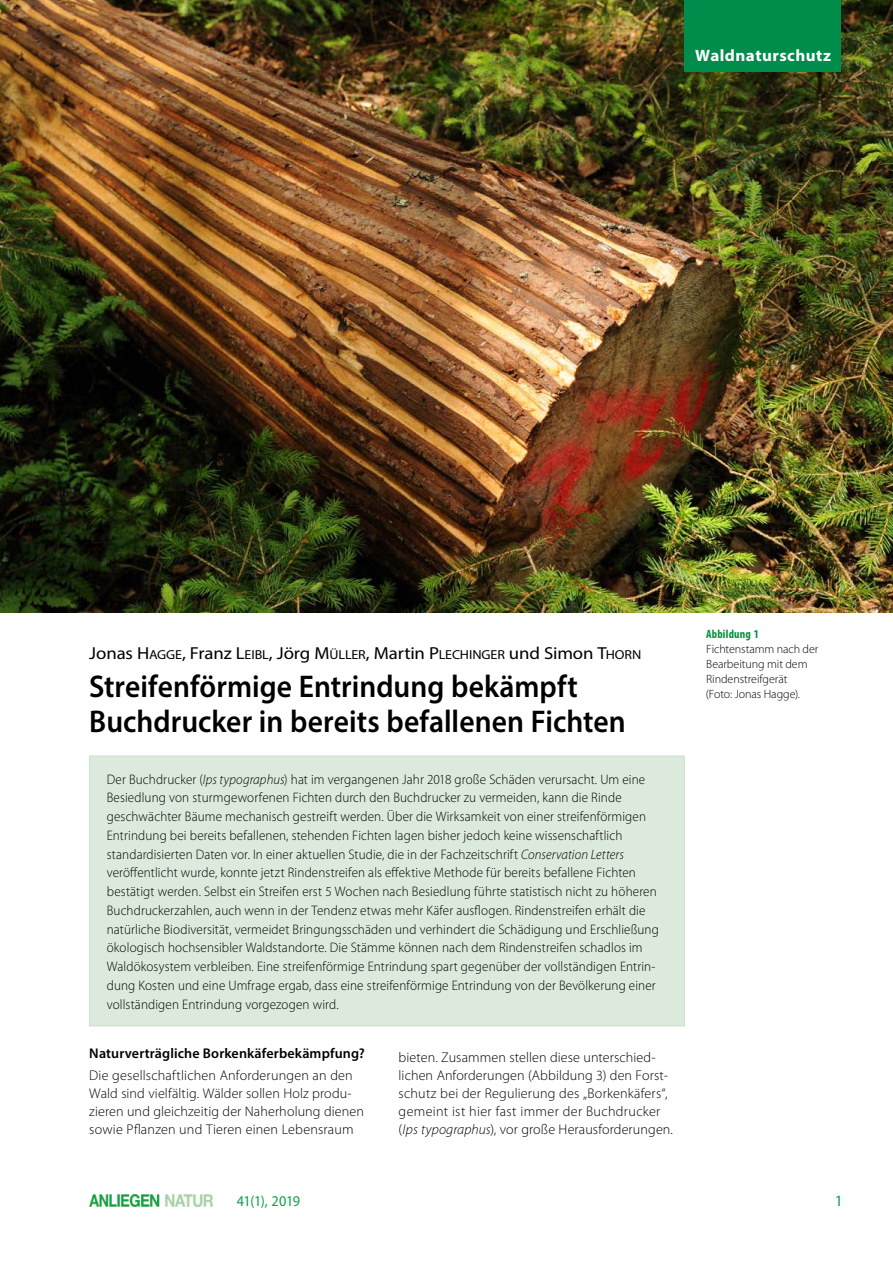
<style>
.page{position:relative;width:893px;height:1263px;background:#fff}
.page>*{position:absolute;margin:0;border:0;box-sizing:border-box;transform-origin:0 0}
.P7__Autor{font:600 31.5px/34.5px "Myriad Pro";color:#000;scale:.94 1}
.P7__Autor-2{font:17.4px "Myriad Pro";letter-spacing:-.005em;color:#000;scale:1.08 1}
.t1{font:700 16.5px "Myriad Pro";letter-spacing:.03em;color:#fff}
.t2{font:15.75px "Myriad Pro";color:#0aa245}
.t3{font:15px "Myriad Pro";letter-spacing:-.025em;color:#0aa245;scale:.95 1}
.P1__Fließtext_2Sp{font:300 14.1px/18px "Myriad Pro";letter-spacing:.01em;color:#000}
.P1__Fließtext_2Sp-2{font:600 14.1px/22.5px "Myriad Pro";letter-spacing:.01em;color:#000}
.P2__Zusammenfassung{font:300 13.8px/18.8px "Myriad Pro";letter-spacing:.01em;color:#000;scale:.95 1}
.t4{font:300 12px/15px "Myriad Pro";letter-spacing:-.005em;color:#000}
.t5{font:700 condensed 12px "Myriad Pro";letter-spacing:.015em;color:#009241}
.s1{font-style:inherit}
.s2{font-size:13.05px}
.s3{font-style:italic}
.s4{font-weight:300}
</style>
<div class="page">
<img style="left:0;top:0;width:893px;height:612px">
<img style="left:89px;top:1195px;width:123px;height:11px">
<div style="left:685px;top:0;width:156px;height:72px;background:#008c4a"></div>
<div style="left:90px;top:756px;width:594px;height:270px;background:#dbeadc"></div>
<div style="left:89px;top:756px;width:596px;height:270px;border:1px solid #cae0cb"></div>
<p class="t1" style="left:695px;top:45px;width:137px">Waldnaturschutz</p>
<p class="P7__Autor-2" style="left:89px;top:642px;width:513px">Jonas <span class="s1">H</span><span class="s2">AGGE</span>, Franz <span class="s1">L</span><span class="s2">EIBL</span>, Jörg <span class="s1">M</span><span class="s2">ÜLLER</span>, Martin <span class="s1">P</span><span class="s2">LECHINGER</span> und Simon <span class="s1">T</span><span class="s2">HORN</span></p>
<p class="P7__Autor" style="left:89px;top:669px;width:572px">Streifenförmige Entrindung bekämpft<br>Buchdrucker in bereits befallenen Fichten</p>
<p class="P2__Zusammenfassung" style="left:107px;top:769px;width:583px">Der Buchdrucker (<span class="s3">Ips typographus</span>) hat im vergangenen Jahr 2018 große Schäden verursacht. Um eine Besiedlung von sturmgeworfenen Fichten durch den Buchdrucker zu vermeiden, kann die Rinde geschwächter Bäume mechanisch gestreift werden. Über die Wirksamkeit von einer streifenförmigen Entrindung bei bereits befallenen, stehenden Fichten lagen bisher jedoch keine wissenschaftlich standardisierten Daten vor. In einer aktuellen Studie, die in der Fachzeitschrift <span class="s3">Conservation Letters </span>veröffentlicht wurde, konnte jetzt Rindenstreifen als effektive Methode für bereits befallene Fichten bestätigt werden. Selbst ein Streifen erst 5 Wochen nach Besiedlung führte statistisch nicht zu höheren Buchdruckerzahlen, auch wenn in der Tendenz etwas mehr Käfer ausflogen. Rindenstreifen erhält die natürliche Biodiversität, vermeidet Bringungsschäden und verhindert die Schädigung und Erschließung ökologisch hochsensibler Waldstandorte. Die Stämme können nach dem Rindenstreifen schadlos im Waldökosystem verbleiben. Eine streifenförmige Entrindung spart gegenüber der vollständigen Entrin&shy;dung Kosten und eine Umfrage ergab, dass eine streifenförmige Entrindung von der Bevölkerung einer vollständigen Entrindung vorgezogen wird.</p>
<p class="P1__Fließtext_2Sp-2" style="left:89px;top:1041px;width:277px">Naturverträgliche Borkenkäferbekämpfung?<br><span class="s4">Die gesellschaftlichen Anforderungen an den</span></p>
<p class="P1__Fließtext_2Sp" style="left:89px;top:1084px;width:276px">Wald sind vielfältig. Wälder sollen Holz produ&shy;zieren und gleichzeitig der Naherholung dienen sowie Pflanzen und Tieren einen Lebensraum</p>
<p class="P1__Fließtext_2Sp" style="left:399px;top:1048px;width:276px">bieten. Zusammen stellen diese unterschied&shy;lichen Anforderungen (Abbildung 3) den Forst&shy;schutz bei der Regulierung des „Borkenkäfers“, gemeint ist hier fast immer der Buchdrucker (<span class="s3">Ips typographus</span>), vor große Herausforderungen.</p>
<p class="t5" style="left:706px;top:627px;width:54px">Abbildung 1</p>
<p class="t4" style="left:706px;top:641px;width:114px">Fichtenstamm nach der<br>Bearbeitung mit dem<br>Rindenstreifgerät<br>(Foto: Jonas Hagge).</p>
<p class="t3" style="left:237px;top:1192px;width:68px">41(1), 2019</p>
<p class="t2" style="left:835px;top:1191px;width:10px">1</p>
</div>
